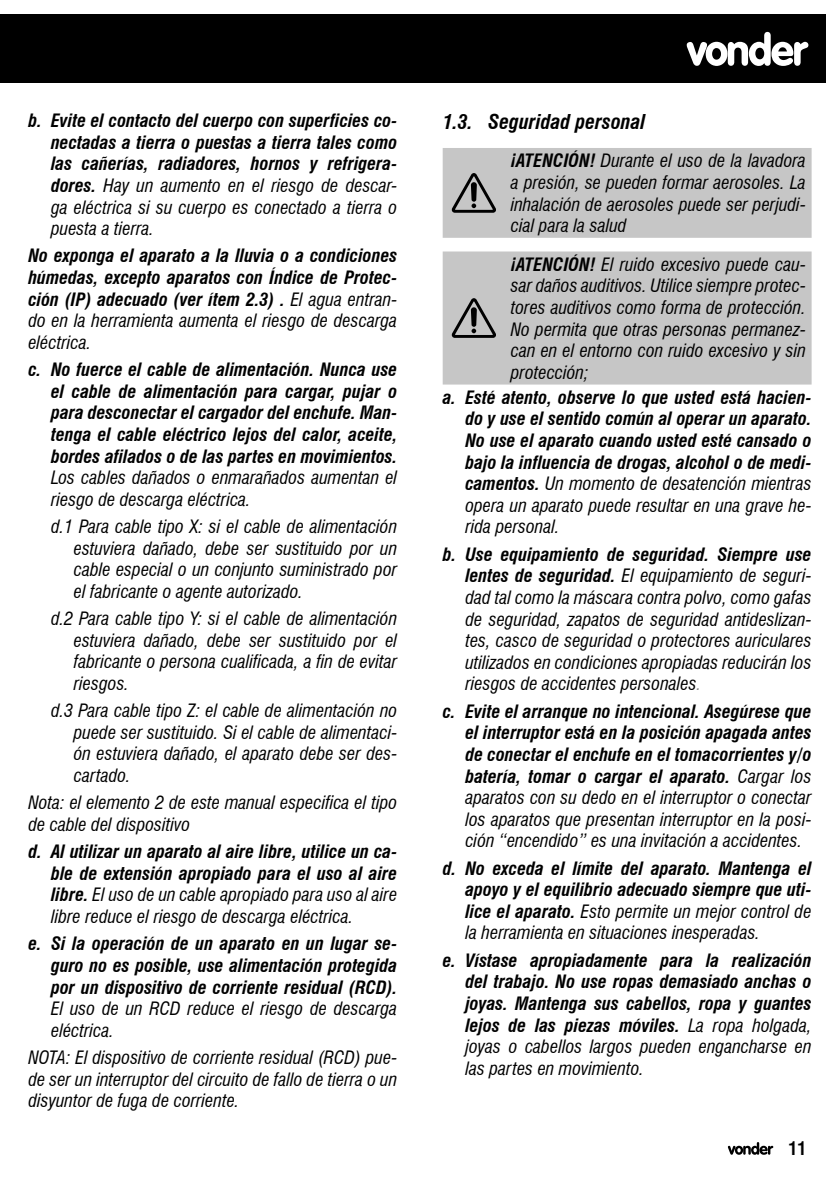
<style>
.page{position:relative;width:840px;height:1191px;background:#fff}
.page>*{position:absolute;margin:0;border:0;box-sizing:border-box;transform-origin:0 0}
.t1{font:italic 700 condensed 20px "Swiss 721 BT";color:#000}
.texto{font:italic 700 condensed 18px/21.6px "Swiss 721 BT";color:#000;text-align:justify}
.texto-2{font:italic condensed 18px/21.6px "Swiss 721 BT";color:#000;text-align:justify}
._1__a__texto{font:italic condensed 18px/21.6px "Swiss 721 BT";color:#000;text-align:justify}
.t2{font:700 condensed 18px "Swiss 721 BT";color:#000}
.s1{font-weight:400}
.s2{font-weight:700}
.s3{color:#898989}
</style>
<div class="page">
<div style="left:0;top:14px;width:825px;height:69px;background:#000"></div>
<svg style="left:686px;top:32px;width:122px;height:34px"></svg>
<svg style="left:727px;top:1142px;width:45px;height:12px"></svg>
<div style="left:442px;top:148px;width:369px;height:90px;background:#c6c6c6"></div>
<div style="left:442px;top:251px;width:369px;height:133px;background:#c6c6c6"></div>
<svg style="left:450px;top:298px;width:46px;height:40px;background:#919191"></svg>
<p class="texto" style="left:51px;top:110px;width:347px;text-indent:-23px">b. Evite el contacto del cuerpo con superficies co&shy;nectadas a tierra o puestas a tierra tales como las cañerías, radiadores, hornos y refrigera&shy;dores. <span class="s1">Hay un aumento en el riesgo de descar&shy;ga eléctrica si su cuerpo es conectado a tierra o puesta a tierra.</span></p>
<p class="texto" style="left:28px;top:245px;width:370px">No exponga el aparato a la lluvia o a condiciones húmedas, excepto aparatos con Índice de Protec&shy;ción (IP) adecuado (ver ítem 2.3) . <span class="s1">El agua entran&shy;do en la herramienta aumenta el riesgo de descarga eléctrica.</span></p>
<p class="texto" style="left:51px;top:359px;width:347px;text-indent:-23px">c. No fuerce el cable de alimentación. Nunca use el cable de alimentación para cargar, pujar o para desconectar el cargador del enchufe. Man&shy;tenga el cable eléctrico lejos del calor, aceite, bordes afilados o de las partes en movimientos.<br><span class="s1">Los cables dañados o enmarañados aumentan el riesgo de descarga eléctrica.</span></p>
<p class="_1__a__texto" style="left:74px;top:516px;width:325px;text-indent:-23px">d.1 Para cable tipo X: si el cable de alimentación estuviera dañado, debe ser sustituido por un cable especial o un conjunto suministrado por el fabricante o agente autorizado.</p>
<p class="_1__a__texto" style="left:74px;top:608px;width:325px;text-indent:-23px">d.2 Para cable tipo Y: si el cable de alimentación estuviera dañado, debe ser sustituido por el fabricante o persona cualificada, a fin de evitar riesgos.</p>
<p class="_1__a__texto" style="left:74px;top:700px;width:325px;text-indent:-23px">d.3 Para cable tipo Z: el cable de alimentación no puede ser sustituido. Si el cable de alimentaci&shy;ón estuviera dañado, el aparato debe ser des&shy;cartado.</p>
<p class="texto-2" style="left:28px;top:792px;width:370px">Nota: el elemento 2 de este manual especifica el tipo de cable del dispositivo</p>
<p class="texto" style="left:51px;top:841px;width:347px;text-indent:-23px">d. Al utilizar un aparato al aire libre, utilice un ca&shy;ble de extensión apropiado para el uso al aire libre. <span class="s1">El uso de un cable apropiado para uso al aire libre reduce el riesgo de descarga eléctrica.</span></p>
<p class="texto" style="left:51px;top:933px;width:347px;text-indent:-23px">e. Si la operación de un aparato en un lugar se&shy;guro no es posible, use alimentación protegida por un dispositivo de corriente residual (RCD).<br><span class="s1">El uso de un RCD reduce el riesgo de descarga eléctrica.</span></p>
<p class="texto-2" style="left:28px;top:1046px;width:370px">NOTA: El dispositivo de corriente residual (RCD) pue&shy;de ser un interruptor del circuito de fallo de tierra o un disyuntor de fuga de corriente.</p>
<p class="t1" style="left:442px;top:109px;width:204px">1.3. Seguridad personal</p>
<p class="texto-2" style="left:510px;top:150px;width:296px"><span class="s2">¡ATENCIÓN!</span> Durante el uso de la lavadora a presión, se pueden formar aerosoles. La inhalación de aerosoles puede ser perjudi&shy;cial para la salud</p>
<p class="texto-2" style="left:510px;top:253px;width:296px"><span class="s2">¡ATENCIÓN!</span> El ruido excesivo puede cau&shy;sar daños auditivos. Utilice siempre protec&shy;tores auditivos como forma de protección.<br>No permita que otras personas permanez&shy;can en el entorno con ruido excesivo y sin protección;</p>
<p class="texto" style="left:465px;top:386px;width:347px;text-indent:-23px">a. Esté atento, observe lo que usted está hacien&shy;do y use el sentido común al operar un aparato.<br>No use el aparato cuando usted esté cansado o bajo la influencia de drogas, alcohol o de medi&shy;camentos. <span class="s1">Un momento de desatención mientras opera un aparato puede resultar en una grave he&shy;rida personal.</span></p>
<p class="texto-2" style="left:465px;top:543px;width:347px;text-indent:-23px"><span class="s2">b. Use equipamiento de seguridad. Siempre use lentes de seguridad.</span> El equipamiento de seguri&shy;dad tal como la máscara contra polvo, como gafas de seguridad, zapatos de seguridad antideslizan&shy;tes, casco de seguridad o protectores auriculares utilizados en condiciones apropiadas reducirán los riesgos de accidentes personales<span class="s3">.</span></p>
<p class="texto" style="left:465px;top:700px;width:347px;text-indent:-23px">c. Evite el arranque no intencional. Asegúrese que el interruptor está en la posición apagada antes de conectar el enchufe en el tomacorrientes y/o batería, tomar o cargar el aparato. <span class="s1">Cargar los aparatos con su dedo en el interruptor o conectar los aparatos que presentan interruptor en la posi&shy;ción “encendido” es una invitación a accidentes.</span></p>
<p class="texto" style="left:465px;top:857px;width:347px;text-indent:-23px">d. No exceda el límite del aparato. Mantenga el apoyo y el equilibrio adecuado siempre que uti&shy;lice el aparato. <span class="s1">Esto permite un mejor control de la herramienta en situaciones inesperadas.</span></p>
<p class="texto" style="left:465px;top:949px;width:347px;text-indent:-23px">e. Vístase apropiadamente para la realización del trabajo. No use ropas demasiado anchas o joyas. Mantenga sus cabellos, ropa y guantes lejos de las piezas móviles. <span class="s1">La ropa holgada, joyas o cabellos largos pueden engancharse en las partes en movimiento.</span></p>
<p class="t2" style="left:788px;top:1138px;width:19px">11</p>
</div>
